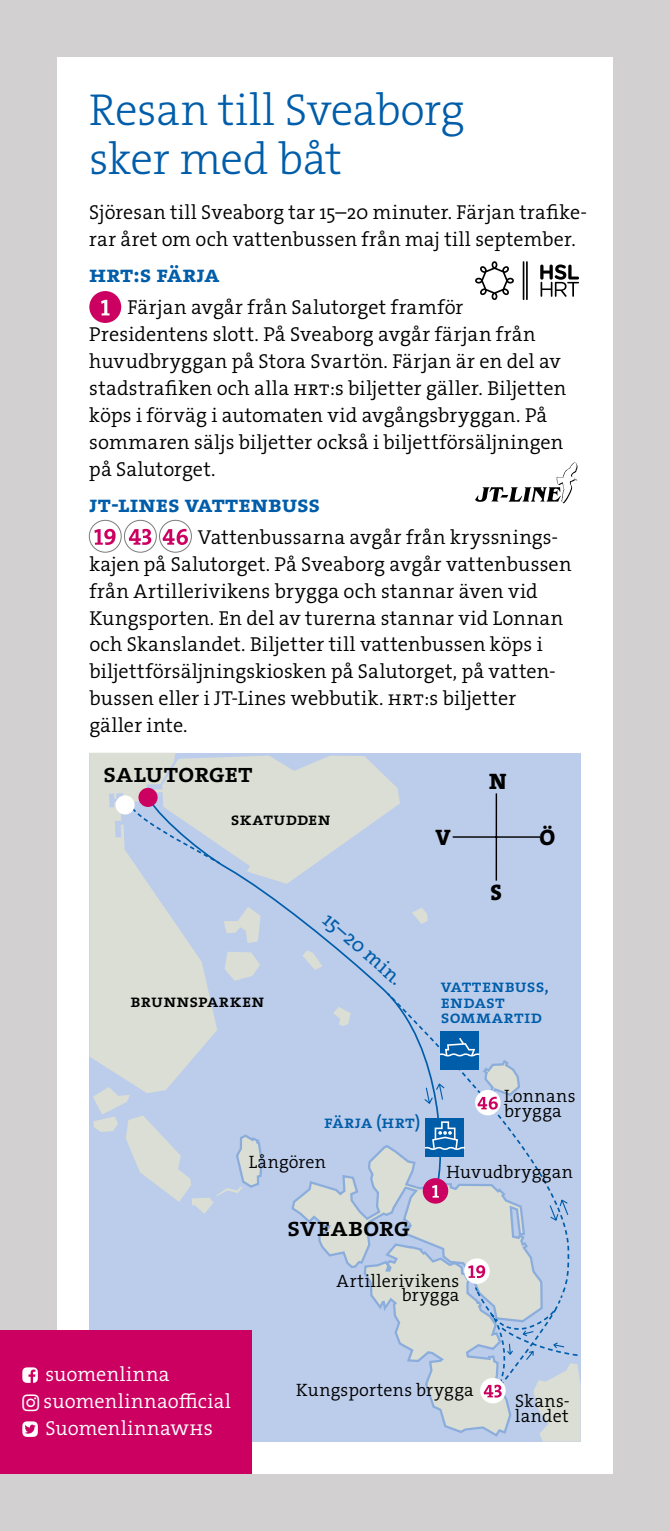
<style>
.page{position:relative;width:670px;height:1531px;background:#d2d0d0}
.page>*{position:absolute;margin:0;border:0;box-sizing:border-box;transform-origin:0 0}
.t1{font:300 45px/49.5px "The Serif W3";letter-spacing:-.015em;color:#005da9}
.t2{font:600 27px "The Serif W6";letter-spacing:-.01em;color:#000}
.t3{font:700 23.62px "The Serif W7";color:#005da9}
.t4{font:800 22.5px "The Serif W8";color:#000}
.t5{font:300 20.25px/27px "The Serif W4";letter-spacing:.005em;color:#000}
.t6{font:300 20.25px/27px "The Serif W4";letter-spacing:.015em;color:#fff}
.t7{font:20.25px "The Serif W5 Plain";color:#005da9}
.t8{font:300 18px/14.6px "The Serif W4";letter-spacing:.015em;color:#000}
.t9{font:600 18px/15.8px "The Serif W6";letter-spacing:.015em;color:#005da9}
.t10{font:600 18px "The Serif W6";color:#000}
</style>
<div class="page">
<div style="left:57px;top:57px;width:555px;height:1416px;background:#fff"></div>
<svg style="left:89px;top:753px;width:491px;height:688px;background:#c4d1e4"></svg>
<svg style="left:289px;top:945px;width:255px;height:493px;background:#c1cfe4"></svg>
<div style="left:89px;top:291px;width:32px;height:32px;background:#cb0061;border-radius:50%"></div>
<svg style="left:101px;top:300px;width:8px;height:15px"></svg>
<div style="left:89px;top:520px;width:32px;height:32px;background:#fff;border:1px solid #7c7b7b;border-radius:50%"></div>
<svg style="left:94px;top:529px;width:22px;height:16px"></svg>
<svg style="left:124px;top:520px;width:33px;height:32px"></svg>
<svg style="left:129px;top:529px;width:22px;height:16px"></svg>
<svg style="left:159px;top:520px;width:33px;height:32px"></svg>
<svg style="left:162px;top:529px;width:26px;height:16px"></svg>
<svg style="left:93px;top:1087px;width:171px;height:150px;background:#c0cfe7"></svg>
<svg style="left:385px;top:991px;width:185px;height:309px;background:#c1cfe2"></svg>
<svg style="left:126px;top:800px;width:19px;height:65px"></svg>
<svg style="left:145px;top:790px;width:300px;height:397px;background:#c2d0e4"></svg>
<div style="left:423px;top:1178px;width:25px;height:25px;background:#cb0061;border-radius:50%"></div>
<svg style="left:432px;top:1185px;width:7px;height:12px"></svg>
<div style="left:480px;top:1378px;width:25px;height:25px;background:#fff;border-radius:50%"></div>
<div style="left:138px;top:788px;width:20px;height:19px;background:#cb0061;border-radius:50%"></div>
<div style="left:115px;top:795px;width:20px;height:19px;background:#fff;border-radius:50%"></div>
<div style="left:426px;top:1118px;width:38px;height:38px;background:#005da9"></div>
<div style="left:440px;top:1031px;width:39px;height:38px;background:#005da9"></div>
<svg style="left:475px;top:261px;width:104px;height:39px"></svg>
<svg style="left:475px;top:462px;width:102px;height:41px"></svg>
<svg style="left:423px;top:1036px;width:99px;height:115px"></svg>
<hr style="left:495px;top:793px;width:2px;height:87px;background:#000">
<hr style="left:452px;top:836px;width:88px;height:2px;background:#000">
<svg style="left:454px;top:1250px;width:125px;height:147px;background:#c5cfdd"></svg>
<div style="left:0;top:1330px;width:252px;height:143px;background:#cb0061"></div>
<svg style="left:22px;top:1367px;width:16px;height:16px"></svg>
<svg style="left:22px;top:1421px;width:16px;height:16px"></svg>
<h1 class="t1" style="left:89px;top:85px;width:377px">Resan till Sveaborg sker med båt</h1>
<p class="t5" style="left:89px;top:199px;width:499px">Sjöresan till Sveaborg tar 15–20 minuter. Färjan trafike&shy;rar året om och vattenbussen från maj till september.</p>
<p class="t3" style="left:89px;top:259px;width:132px">HRT:s färja</p>
<p class="t5" style="left:89px;top:294px;width:478px;text-indent:38px">Färjan avgår från Salutorget framför Presidentens slott. På Sveaborg avgår färjan från huvudbryggan på Stora Svartön. Färjan är en del av stadstrafiken och alla HRT:s biljetter gäller. Biljetten köps i förväg i automaten vid avgångsbryggan. På sommaren säljs biljetter också i biljettförsäljningen på Salutorget.</p>
<p class="t3" style="left:89px;top:489px;width:220px">JT-Lines vattenbuss</p>
<p class="t5" style="left:89px;top:523px;width:483px;text-indent:108px">Vattenbussarna avgår från kryssnings&shy;kajen på Salutorget. På Sveaborg avgår vattenbussen från Artillerivikens brygga och stannar även vid Kungsporten. En del av turerna stannar vid Lonnan och Skanslandet. Biljetter till vattenbussen köps i biljettförsäljningskiosken på Salutorget, på vatten&shy;bussen eller i JT-Lines webbutik. HRT:s biljetter gäller inte.</p>
<h2 class="t2" style="left:103px;top:756px;width:151px">salutorget</h2>
<p class="t4" style="left:489px;top:767px;width:19px">N</p>
<p class="t10" style="left:231px;top:807px;width:101px">skatudden</p>
<p class="t10" style="left:130px;top:989px;width:135px">brunnsparken</p>
<p class="t7" style="left:334px;top:907px;width:100px;rotate:41deg">15–20 min.</p>
<p class="t4" style="left:435px;top:822px;width:17px">V</p>
<p class="t4" style="left:539px;top:822px;width:17px">Ö</p>
<p class="t4" style="left:490px;top:878px;width:13px">S</p>
<p class="t9" style="left:441px;top:978px;width:109px">Vattenbuss,<br>Endast sommartid</p>
<p class="t9" style="left:324px;top:1114px;width:98px">Färja (HRT)</p>
<p class="t8" style="left:249px;top:1155px;width:79px">Långören</p>
<h2 class="t2" style="left:287px;top:1210px;width:124px">Sveaborg</h2>
<p class="t8" style="left:504px;top:1089px;width:73px">Lonnans brygga</p>
<p class="t8" style="left:446px;top:1165px;width:128px">Huvudbryggan</p>
<p class="t6" style="left:43px;top:1360px;width:189px">suomenlinna suomenlinnaofficial<br>SuomenlinnaWHS</p>
<p class="t8" style="left:336px;top:1273px;width:124px;text-align:right">Artillerivikens brygga</p>
<p class="t8" style="left:296px;top:1383px;width:179px">Kungsportens brygga</p>
<p class="t8" style="left:515px;top:1394px;width:56px">Skans&shy;landet</p>
</div>
